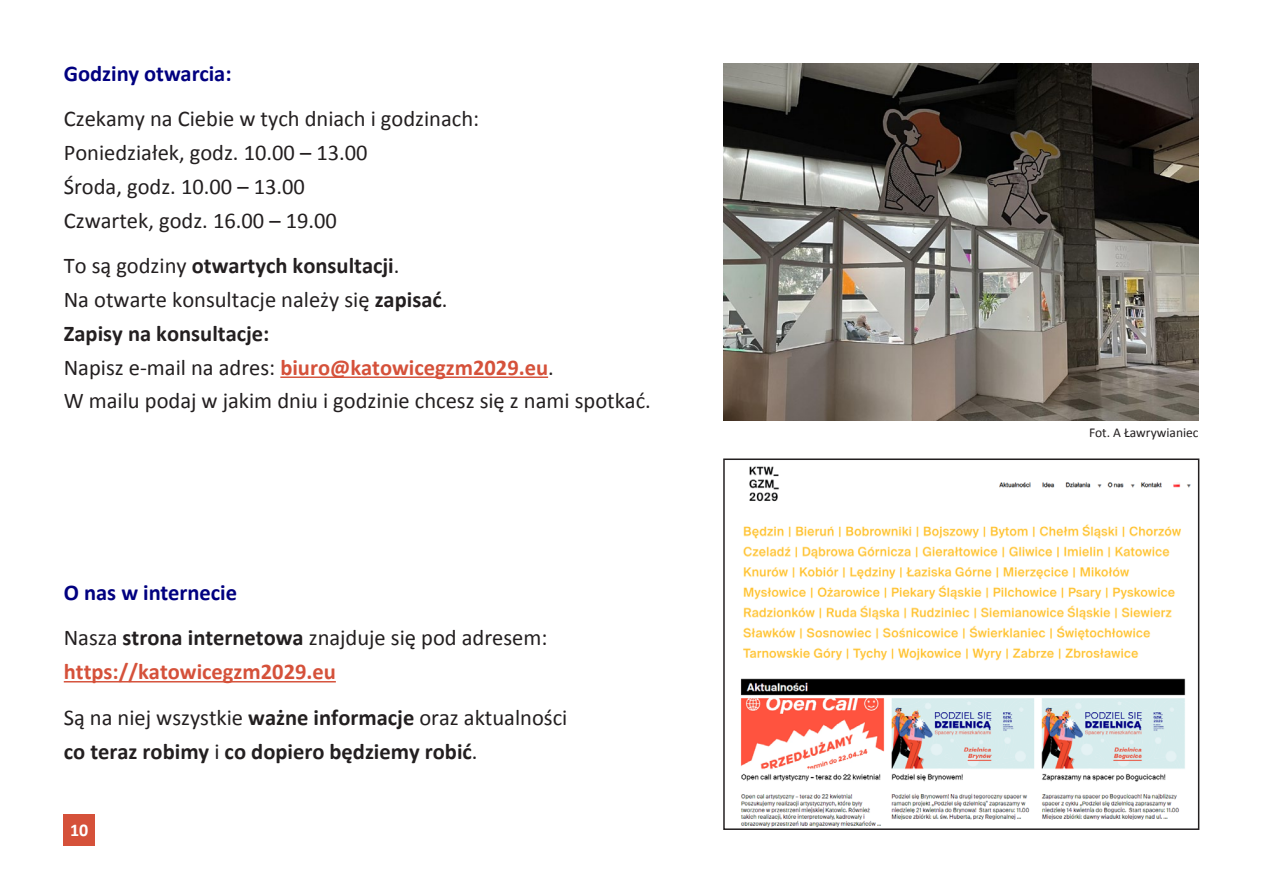
<style>
.page{position:relative;width:1263px;height:893px;background:#fff}
.page>*{position:absolute;margin:0;border:0;box-sizing:border-box;transform-origin:0 0}
.t1{font:22.5px/33.8px "Calibri";color:#231f20}
.t2{font:700 22.5px/33.8px "Calibri";color:#231f20}
.t3{font:700 22.5px "Calibri";color:#010080}
.t4{font:700 18px "Calibri";color:#fff}
.t5{font:13.5px "Calibri";color:#231f20}
.s1{font-weight:700}
.s2{font-weight:700;color:#d5513a}
.s3{font-weight:400}
</style>
<div class="page">
<div style="left:64px;top:815px;width:31px;height:31px;background:#d5513a"></div>
<hr style="left:280px;top:376px;width:268px;height:2px;background:#d5513a">
<hr style="left:64px;top:681px;width:272px;height:1px;background:#d5513a">
<img style="left:724px;top:64px;width:475px;height:357px">
<img style="left:741px;top:466px;width:450px;height:361px">
<div style="left:723px;top:458px;width:476px;height:372px;border:2px solid #231f20"></div>
<h2 class="t3" style="left:64px;top:59px;width:169px">Godziny otwarcia:</h2>
<p class="t1" style="left:64px;top:102px;width:417px">Czekamy na Ciebie w tych dniach i godzinach:<br>Poniedziałek, godz. 10.00 – 13.00<br>Środa, godz. 10.00 – 13.00<br>Czwartek, godz. 16.00 – 19.00</p>
<p class="t1" style="left:64px;top:249px;width:589px">To są godziny <span class="s1">otwartych konsultacji</span>.<br>Na otwarte konsultacje należy się <span class="s1">zapisać</span>.<br><span class="s1">Zapisy na konsultacje:<br></span>Napisz e-mail na adres: <span class="s2">biuro@katowicegzm2029.eu</span>.<br>W mailu podaj w jakim dniu i godzinie chcesz się z nami spotkać.</p>
<h2 class="t3" style="left:64px;top:578px;width:175px">O nas w internecie</h2>
<p class="t1" style="left:64px;top:621px;width:485px">Nasza <span class="s1">strona internetowa</span> znajduje się pod adresem: <span class="s2">https://katowicegzm2029.eu</span></p>
<p class="t2" style="left:64px;top:701px;width:505px"><span class="s3">Są na niej wszystkie</span> ważne informacje <span class="s3">oraz aktualności </span>co teraz robimy <span class="s3">i</span> co dopiero będziemy robić<span class="s3">.</span></p>
<p class="t4" style="left:70px;top:818px;width:20px">10</p>
<p class="t5" style="left:1089px;top:424px;width:111px">Fot. A Ławrywianiec</p>
</div>
